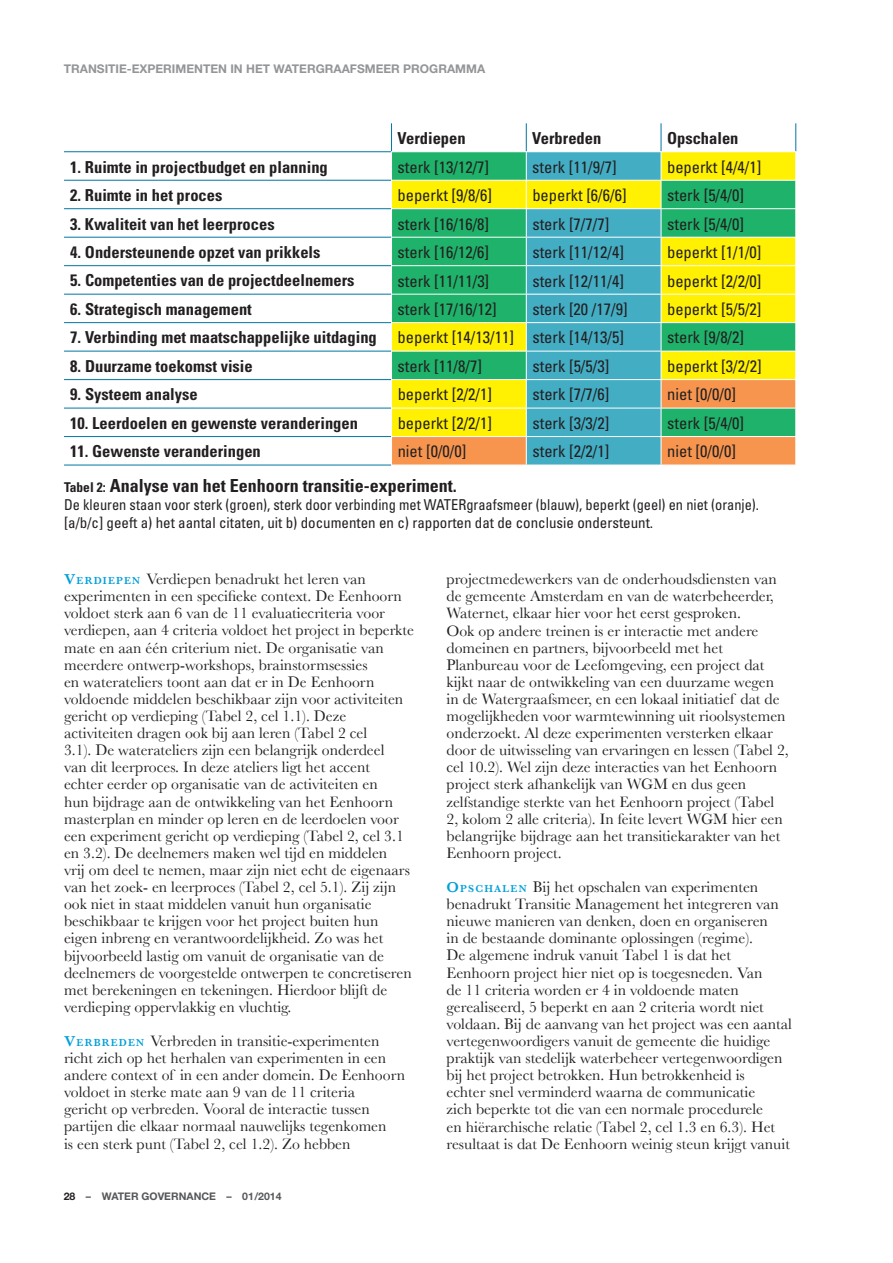
<style>
.page{position:relative;width:893px;height:1263px;background:#fff}
.page>*{position:absolute;margin:0;border:0;box-sizing:border-box;transform-origin:0 0}
.t1{font:700 condensed 18px "Univers";color:#231f20}
.t2{font:condensed 16.5px "Univers";color:#231f20}
.t3{font:700 condensed 16.5px "Univers";color:#231f20}
.t4{font:15.75px/17.1px "Baskerville";color:#231f20}
.t5{font:condensed 15px/18px "Univers";color:#231f20;scale:.96 1}
.t6{font:700 12px "Helvetica Neue";color:#939598}
.t7{font:700 10.5px "Helvetica Neue";color:#57585a}
.s1{font-size:13.5px}
.s2{font-weight:600;font-size:15px;color:#009fda}
.s3{font-weight:600;font-size:10.5px;color:#009fda}
.s4{color:#231f20}
</style>
<div class="page">
<hr style="left:64px;top:151px;width:327px;height:1px;background:#0076a3">
<hr style="left:64px;top:180px;width:327px;height:1px;background:#0076a3">
<hr style="left:64px;top:208px;width:327px;height:1px;background:#0076a3">
<hr style="left:64px;top:237px;width:327px;height:1px;background:#0076a3">
<hr style="left:64px;top:265px;width:327px;height:1px;background:#0076a3">
<hr style="left:64px;top:294px;width:327px;height:1px;background:#0076a3">
<hr style="left:64px;top:322px;width:327px;height:1px;background:#0076a3">
<hr style="left:64px;top:351px;width:327px;height:1px;background:#0076a3">
<hr style="left:64px;top:379px;width:327px;height:1px;background:#0076a3">
<hr style="left:64px;top:408px;width:327px;height:1px;background:#0076a3">
<hr style="left:64px;top:436px;width:327px;height:1px;background:#0076a3">
<hr style="left:64px;top:465px;width:327px;height:1px;background:#0076a3">
<svg style="left:391px;top:123px;width:405px;height:342px"></svg>
<p class="t6" style="left:64px;top:61px;width:423px">TRANSITIE-EXPERIMENTEN IN HET WATERGRAAFSMEER PROGRAMMA</p>
<p class="t3" style="left:397px;top:128px;width:70px">Verdiepen</p>
<p class="t3" style="left:532px;top:128px;width:71px">Verbreden</p>
<p class="t3" style="left:667px;top:128px;width:73px">Opschalen</p>
<p class="t3" style="left:70px;top:157px;width:259px">1. Ruimte in projectbudget en planning</p>
<p class="t2" style="left:398px;top:156px;width:93px">sterk [13/12/7]</p>
<p class="t2" style="left:532px;top:156px;width:86px">sterk [11/9/7]</p>
<p class="t2" style="left:667px;top:156px;width:96px">beperkt [4/4/1]</p>
<p class="t3" style="left:70px;top:185px;width:154px">2. Ruimte in het proces</p>
<p class="t2" style="left:398px;top:185px;width:96px">beperkt [9/8/6]</p>
<p class="t2" style="left:532px;top:185px;width:96px">beperkt [6/6/6]</p>
<p class="t2" style="left:667px;top:185px;width:78px">sterk [5/4/0]</p>
<p class="t3" style="left:70px;top:213px;width:206px">3. Kwaliteit van het leerproces</p>
<p class="t2" style="left:398px;top:213px;width:93px">sterk [16/16/8]</p>
<p class="t2" style="left:532px;top:213px;width:78px">sterk [7/7/7]</p>
<p class="t2" style="left:667px;top:213px;width:78px">sterk [5/4/0]</p>
<p class="t3" style="left:70px;top:242px;width:252px">4. Ondersteunende opzet van prikkels</p>
<p class="t2" style="left:398px;top:242px;width:93px">sterk [16/12/6]</p>
<p class="t2" style="left:532px;top:242px;width:93px">sterk [11/12/4]</p>
<p class="t2" style="left:667px;top:242px;width:96px">beperkt [1/1/0]</p>
<p class="t3" style="left:70px;top:270px;width:286px">5. Competenties van de projectdeelnemers</p>
<p class="t2" style="left:398px;top:270px;width:93px">sterk [11/11/3]</p>
<p class="t2" style="left:532px;top:270px;width:93px">sterk [12/11/4]</p>
<p class="t2" style="left:667px;top:270px;width:96px">beperkt [2/2/0]</p>
<p class="t3" style="left:70px;top:299px;width:183px">6. Strategisch management</p>
<p class="t2" style="left:398px;top:299px;width:100px">sterk [17/16/12]</p>
<p class="t2" style="left:532px;top:299px;width:97px">sterk [20 /17/9]</p>
<p class="t2" style="left:667px;top:299px;width:96px">beperkt [5/5/2]</p>
<p class="t3" style="left:70px;top:327px;width:308px">7. Verbinding met maatschappelijke uitdaging</p>
<p class="t2" style="left:398px;top:327px;width:228px">beperkt [14/13/11] sterk [14/13/5]</p>
<p class="t2" style="left:667px;top:327px;width:78px">sterk [9/8/2]</p>
<p class="t3" style="left:70px;top:356px;width:184px">8. Duurzame toekomst visie</p>
<p class="t2" style="left:398px;top:356px;width:86px">sterk [11/8/7]</p>
<p class="t2" style="left:532px;top:356px;width:78px">sterk [5/5/3]</p>
<p class="t2" style="left:667px;top:356px;width:96px">beperkt [3/2/2]</p>
<p class="t3" style="left:70px;top:384px;width:129px">9. Systeem analyse</p>
<p class="t2" style="left:398px;top:384px;width:96px">beperkt [2/2/1]</p>
<p class="t2" style="left:532px;top:384px;width:78px">sterk [7/7/6]</p>
<p class="t2" style="left:667px;top:384px;width:70px">niet [0/0/0]</p>
<p class="t3" style="left:70px;top:413px;width:289px">10. Leerdoelen en gewenste veranderingen</p>
<p class="t2" style="left:398px;top:413px;width:96px">beperkt [2/2/1]</p>
<p class="t2" style="left:532px;top:413px;width:78px">sterk [3/3/2]</p>
<p class="t2" style="left:667px;top:413px;width:78px">sterk [5/4/0]</p>
<p class="t3" style="left:70px;top:441px;width:192px">11. Gewenste veranderingen</p>
<p class="t2" style="left:398px;top:441px;width:70px">niet [0/0/0]</p>
<p class="t2" style="left:532px;top:441px;width:78px">sterk [2/2/1]</p>
<p class="t2" style="left:667px;top:441px;width:70px">niet [0/0/0]</p>
<p class="t1" style="left:64px;top:474px;width:394px"><span class="s1">Tabel 2:</span> Analyse van het Eenhoorn transitie-experiment.</p>
<p class="t5" style="left:64px;top:495px;width:726px">De kleuren staan voor sterk (groen), sterk door verbinding met WATERgraafsmeer (blauw), beperkt (geel) en niet (oranje). [a/b/c] geeft a) het aantal citaten, uit b) documenten en c) rapporten dat de conclusie ondersteunt.</p>
<p class="t4" style="left:64px;top:570px;width:351px"><span class="s2">V</span><span class="s3">ERDIEPEN</span> Verdiepen benadrukt het leren van experimenten in een specifieke context. De Eenhoorn voldoet sterk aan 6 van de 11 evaluatiecriteria voor verdiepen, aan 4 criteria voldoet het project in beperkte mate en aan één criterium niet. De organisatie van meerdere ontwerp-workshops, brainstormsessies<br>en waterateliers toont aan dat er in De Eenhoorn voldoende middelen beschikbaar zijn voor activiteiten gericht op verdieping (Tabel 2, cel 1.1). Deze activiteiten dragen ook bij aan leren (Tabel 2 cel<br>3.1). De waterateliers zijn een belangrijk onderdeel<br>van dit leerproces. In deze ateliers ligt het accent<br>echter eerder op organisatie van de activiteiten en<br>hun bijdrage aan de ontwikkeling van het Eenhoorn masterplan en minder op leren en de leerdoelen voor een experiment gericht op verdieping (Tabel 2, cel 3.1 en 3.2). De deelnemers maken wel tijd en middelen<br>vrij om deel te nemen, maar zijn niet echt de eigenaars van het zoek- en leerproces (Tabel 2, cel 5.1). Zij zijn ook niet in staat middelen vanuit hun organisatie beschikbaar te krijgen voor het project buiten hun eigen inbreng en verantwoordelijkheid. Zo was het bijvoorbeeld lastig om vanuit de organisatie van de deelnemers de voorgestelde ontwerpen te concretiseren met berekeningen en tekeningen. Hierdoor blijft de verdieping oppervlakkig en vluchtig.</p>
<p class="t4" style="left:64px;top:1032px;width:343px"><span class="s2">V</span><span class="s3">ERBREDEN</span> Verbreden in transitie-experimenten richt zich op het herhalen van experimenten in een andere context of in een ander domein. De Eenhoorn voldoet in sterke mate aan 9 van de 11 criteria<br>gericht op verbreden. Vooral de interactie tussen partijen die elkaar normaal nauwelijks tegenkomen<br>is een sterk punt (Tabel 2, cel 1.2). Zo hebben</p>
<p class="t7" style="left:64px;top:1189px;width:219px"><span class="s4">28</span> – WATER GOVERNANCE – 01/2014</p>
<p class="t4" style="left:446px;top:570px;width:344px">projectmedewerkers van de onderhoudsdiensten van de gemeente Amsterdam en van de waterbeheerder, Waternet, elkaar hier voor het eerst gesproken.<br>Ook op andere treinen is er interactie met andere domeinen en partners, bijvoorbeeld met het Planbureau voor de Leefomgeving, een project dat kijkt naar de ontwikkeling van een duurzame wegen in de Watergraafsmeer, en een lokaal initiatief dat de mogelijkheden voor warmtewinning uit rioolsystemen onderzoekt. Al deze experimenten versterken elkaar door de uitwisseling van ervaringen en lessen (Tabel 2, cel 10.2). Wel zijn deze interacties van het Eenhoorn project sterk afhankelijk van WGM en dus geen zelfstandige sterkte van het Eenhoorn project (Tabel 2, kolom 2 alle criteria). In feite levert WGM hier een belangrijke bijdrage aan het transitiekarakter van het Eenhoorn project.</p>
<p class="t4" style="left:446px;top:878px;width:347px"><span class="s2">O</span><span class="s3">PSCHALEN</span> Bij het opschalen van experimenten benadrukt Transitie Management het integreren van nieuwe manieren van denken, doen en organiseren<br>in de bestaande dominante oplossingen (regime).<br>De algemene indruk vanuit Tabel 1 is dat het Eenhoorn project hier niet op is toegesneden. Van<br>de 11 criteria worden er 4 in voldoende maten gerealiseerd, 5 beperkt en aan 2 criteria wordt niet voldaan. Bij de aanvang van het project was een aantal vertegenwoordigers vanuit de gemeente die huidige praktijk van stedelijk waterbeheer vertegenwoordigen bij het project betrokken. Hun betrokkenheid is<br>echter snel verminderd waarna de communicatie<br>zich beperkte tot die van een normale procedurele<br>en hiërarchische relatie (Tabel 2, cel 1.3 en 6.3). Het resultaat is dat De Eenhoorn weinig steun krijgt vanuit</p>
</div>
